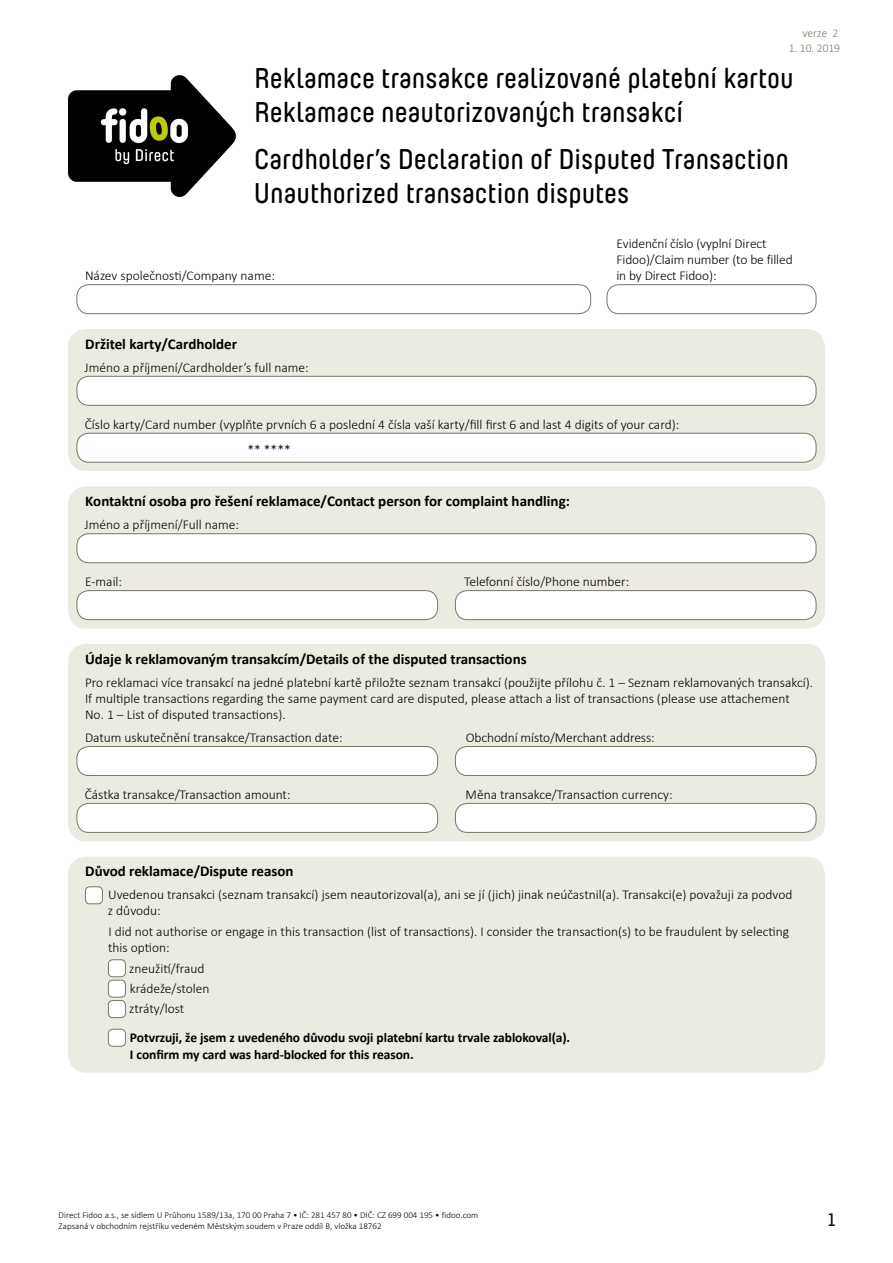
<style>
.page{position:relative;width:893px;height:1263px;background:#fff}
.page>*{position:absolute;margin:0;border:0;box-sizing:border-box;transform-origin:0 0}
.t1{font:600 28.5px/34.2px "Direct Yummo";color:#000}
.t2{font:600 18px "Direct Yummo";color:#000}
.t3{font:700 15px "Calibri";color:#000}
.t4{font:300 13.5px/16.2px "Calibri";color:#000}
.t5{font:700 13.5px/16.2px "Calibri";letter-spacing:-.005em;color:#000}
.t6{font:300 12px "Calibri";color:#787768;scale:.95 1}
.t7{font:300 9px/10.8px "Calibri";color:#000}
</style>
<div class="page">
<div style="left:77px;top:284px;width:514px;height:30px;border:1px solid #787768;border-radius:12px"></div>
<div style="left:607px;top:284px;width:209px;height:30px;border:1px solid #787768;border-radius:12px"></div>
<div style="left:68px;top:329px;width:757px;height:142px;background:#ecebe2;border-radius:18px"></div>
<div style="left:77px;top:376px;width:739px;height:29px;background:#fff;border-radius:12px"></div>
<div style="left:77px;top:376px;width:739px;height:30px;border:1px solid #787768;border-radius:12px"></div>
<div style="left:77px;top:433px;width:739px;height:29px;background:#fff;border-radius:12px"></div>
<div style="left:77px;top:433px;width:739px;height:30px;border:1px solid #787768;border-radius:12px"></div>
<div style="left:68px;top:644px;width:757px;height:197px;background:#ecebe2;border-radius:18px"></div>
<div style="left:68px;top:857px;width:757px;height:216px;background:#ecebe2;border-radius:18px"></div>
<div style="left:108px;top:960px;width:17px;height:17px;background:#fff;border-radius:4px"></div>
<div style="left:108px;top:959px;width:18px;height:18px;border:1px solid #787768;border-radius:4px"></div>
<div style="left:85px;top:887px;width:17px;height:17px;background:#fff;border-radius:4px"></div>
<div style="left:85px;top:886px;width:18px;height:18px;border:1px solid #787768;border-radius:4px"></div>
<div style="left:108px;top:980px;width:17px;height:17px;background:#fff;border-radius:4px"></div>
<div style="left:108px;top:980px;width:18px;height:17px;border:1px solid #787768;border-radius:4px"></div>
<div style="left:108px;top:1000px;width:17px;height:17px;background:#fff;border-radius:4px"></div>
<div style="left:108px;top:1000px;width:18px;height:18px;border:1px solid #787768;border-radius:4px"></div>
<div style="left:108px;top:1029px;width:17px;height:17px;background:#fff;border-radius:4px"></div>
<div style="left:108px;top:1029px;width:18px;height:18px;border:1px solid #787768;border-radius:4px"></div>
<div style="left:68px;top:486px;width:757px;height:142px;background:#ecebe2;border-radius:18px"></div>
<div style="left:77px;top:534px;width:739px;height:29px;background:#fff;border-radius:12px"></div>
<div style="left:77px;top:533px;width:739px;height:30px;border:1px solid #787768;border-radius:12px"></div>
<div style="left:77px;top:591px;width:361px;height:29px;background:#fff;border-radius:12px"></div>
<div style="left:77px;top:590px;width:361px;height:30px;border:1px solid #787768;border-radius:12px"></div>
<div style="left:455px;top:591px;width:361px;height:29px;background:#fff;border-radius:12px"></div>
<div style="left:455px;top:590px;width:361px;height:30px;border:1px solid #787768;border-radius:12px"></div>
<div style="left:77px;top:746px;width:361px;height:29px;background:#fff;border-radius:12px"></div>
<div style="left:77px;top:746px;width:361px;height:30px;border:1px solid #787768;border-radius:12px"></div>
<div style="left:455px;top:746px;width:361px;height:29px;background:#fff;border-radius:12px"></div>
<div style="left:455px;top:746px;width:361px;height:30px;border:1px solid #787768;border-radius:12px"></div>
<div style="left:77px;top:803px;width:361px;height:29px;background:#fff;border-radius:12px"></div>
<div style="left:77px;top:803px;width:361px;height:30px;border:1px solid #787768;border-radius:12px"></div>
<div style="left:455px;top:803px;width:361px;height:29px;background:#fff;border-radius:12px"></div>
<div style="left:455px;top:803px;width:361px;height:30px;border:1px solid #787768;border-radius:12px"></div>
<img style="left:69px;top:76px;width:167px;height:120px">
<p class="t6" style="left:803px;top:26px;width:39px">verze 2</p>
<p class="t6" style="left:789px;top:40px;width:55px">1. 10. 2019</p>
<h1 class="t1" style="left:254px;top:61px;width:541px">Reklamace transakce realizované platební kartou<br>Reklamace neautorizovaných transakcí</h1>
<h1 class="t1" style="left:254px;top:142px;width:537px">Cardholder’s Declaration of Disputed Transaction<br>Unauthorized transaction disputes</h1>
<p class="t4" style="left:85px;top:267px;width:191px">Název společnosti/Company name:</p>
<p class="t3" style="left:85px;top:333px;width:153px">Držitel karty/Cardholder</p>
<p class="t4" style="left:85px;top:359px;width:226px">Jméno a příjmení/Cardholder’s full name:</p>
<p class="t4" style="left:616px;top:235px;width:178px">Evidenční číslo (vyplní Direct<br>Fidoo)/Claim number (to be filled in by Direct Fidoo):</p>
<p class="t4" style="left:85px;top:416px;width:596px">Číslo karty/Card number (vyplňte prvních 6 a poslední 4 čísla vaší karty/fill first 6 and last 4 digits of your card):</p>
<p class="t4" style="left:247px;top:442px;width:45px">** ****</p>
<p class="t3" style="left:85px;top:491px;width:486px">Kontaktní osoba pro řešení reklamace/Contact person for complaint handling:</p>
<p class="t4" style="left:85px;top:516px;width:156px">Jméno a příjmení/Full name:</p>
<p class="t4" style="left:85px;top:573px;width:39px">E-mail:</p>
<p class="t4" style="left:464px;top:573px;width:167px">Telefonní číslo/Phone number:</p>
<p class="t3" style="left:85px;top:648px;width:443px">Údaje k reklamovaným transakcím/Details of the disputed transactions</p>
<p class="t4" style="left:85px;top:674px;width:730px">Pro reklamaci více transakcí na jedné platební kartě přiložte seznam transakcí (použijte přílohu č. 1 – Seznam reklamovaných transakcí).<br>If multiple transactions regarding the same payment card are disputed, please attach a list of transactions (please use attachement<br>No. 1 – List of disputed transactions).</p>
<p class="t4" style="left:85px;top:729px;width:259px">Datum uskutečnění transakce/Transaction date:</p>
<p class="t4" style="left:466px;top:729px;width:190px">Obchodní místo/Merchant address:</p>
<p class="t4" style="left:85px;top:786px;width:207px">Částka transakce/Transaction amount:</p>
<p class="t4" style="left:466px;top:786px;width:209px">Měna transakce/Transaction currency:</p>
<p class="t3" style="left:85px;top:861px;width:210px">Důvod reklamace/Dispute reason</p>
<p class="t4" style="left:108px;top:886px;width:686px">Uvedenou transakci (seznam transakcí) jsem neautorizoval(a), ani se jí (jich) jinak neúčastnil(a). Transakci(e) považuji za podvod z důvodu:</p>
<p class="t4" style="left:108px;top:923px;width:683px">I did not authorise or engage in this transaction (list of transactions). I consider the transaction(s) to be fraudulent by selecting this option:</p>
<p class="t4" style="left:129px;top:958px;width:82px;line-height:20.4px">zneužití/fraud krádeže/stolen ztráty/lost</p>
<p class="t5" style="left:130px;top:1030px;width:442px">Potvrzuji, že jsem z uvedeného důvodu svoji platební kartu trvale zablokoval(a).<br>I confirm my card was hard-blocked for this reason.</p>
<p class="t7" style="left:59px;top:1210px;width:421px">Direct Fidoo a.s., se sídlem U Průhonu 1589/13a, 170 00 Praha 7 • IČ: 281 457 80 • DIČ: CZ 699 004 195 • fidoo.com<br>Zapsaná v obchodním rejstříku vedeném Městským soudem v Praze oddíl B, vložka 18762</p>
<h2 class="t2" style="left:828px;top:1210px;width:9px">1</h2>
</div>
